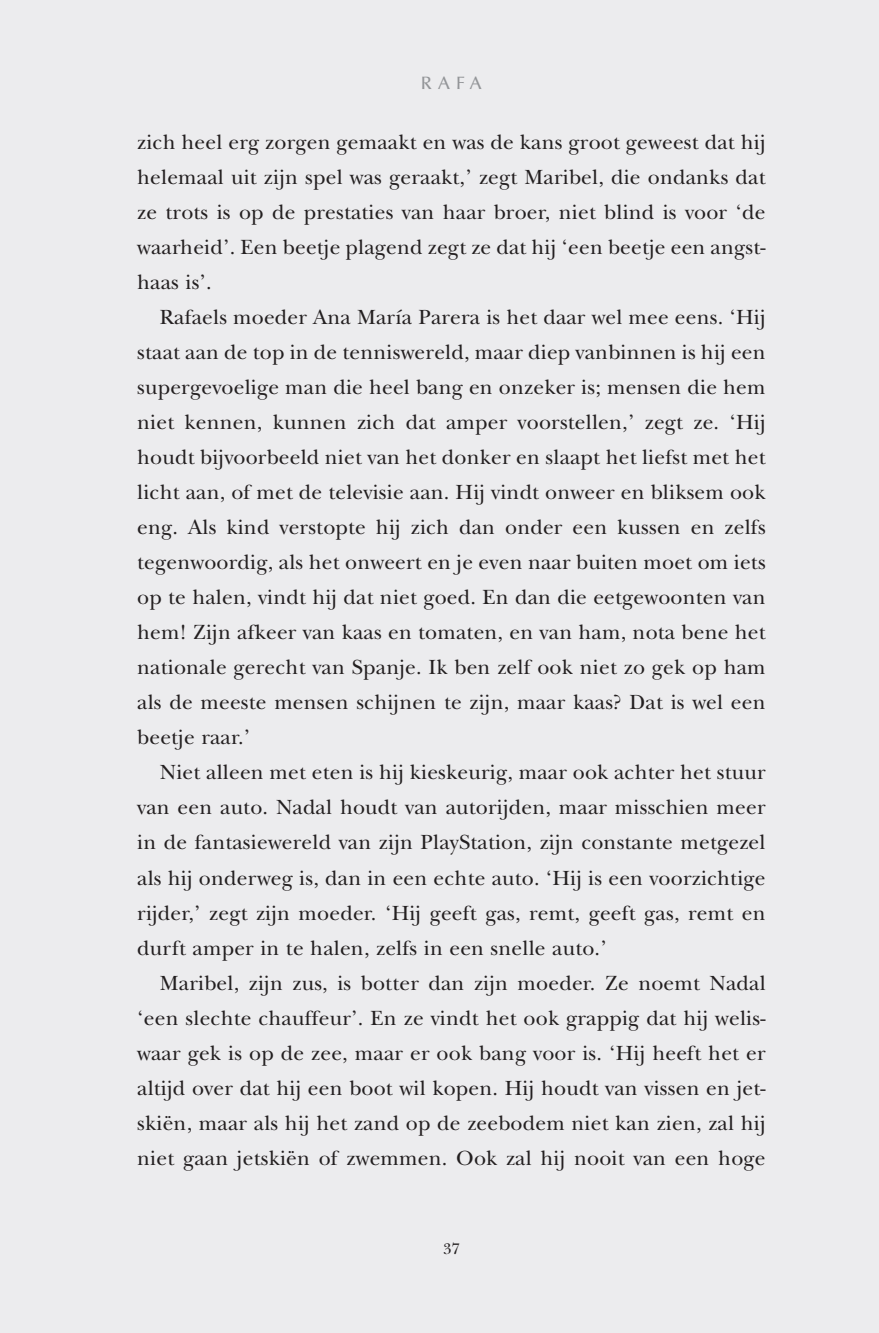
<style>
.page{position:relative;width:879px;height:1333px;background:#fff}
.page>*{position:absolute;margin:0;border:0;box-sizing:border-box;transform-origin:0 0}
.t1{font:21.4px/35px "New Baskerville";letter-spacing:.01em;color:#231f20;text-align:justify}
.t2{font:500 18px "Optima";color:#939598}
.t3{font:16px "New Baskerville";color:#231f20}
</style>
<div class="page">
<div style="left:0;top:0;width:879px;height:1332px;background:#ececee"></div>
<p class="t2" style="left:421px;top:73px;width:62px">RAFA</p>
<p class="t1" style="left:137px;top:124px;width:630px">zich heel erg zorgen gemaakt en was de kans groot geweest dat hij helemaal uit zijn spel was geraakt,’ zegt Maribel, die ondanks dat ze trots is op de prestaties van haar broer, niet blind is voor ‘de waarheid’. Een beetje plagend zegt ze dat hij ‘een beetje een angst&shy;haas is’.</p>
<p class="t1" style="left:137px;top:300px;width:630px;text-indent:23px">Rafaels moeder Ana María Parera is het daar wel mee eens. ‘Hij staat aan de top in de tenniswereld, maar diep vanbinnen is hij een supergevoelige man die heel bang en onzeker is; mensen die hem niet kennen, kunnen zich dat amper voorstellen,’ zegt ze. ‘Hij houdt bijvoorbeeld niet van het donker en slaapt het liefst met het licht aan, of met de televisie aan. Hij vindt onweer en bliksem ook eng. Als kind verstopte hij zich dan onder een kussen en zelfs tegenwoordig, als het onweert en je even naar buiten moet om iets op te halen, vindt hij dat niet goed. En dan die eetgewoonten van hem! Zijn afkeer van kaas en tomaten, en van ham, nota bene het nationale gerecht van Spanje. Ik ben zelf ook niet zo gek op ham als de meeste mensen schijnen te zijn, maar kaas? Dat is wel een beetje raar.’</p>
<p class="t1" style="left:137px;top:755px;width:630px;text-indent:23px">Niet alleen met eten is hij kieskeurig, maar ook achter het stuur van een auto. Nadal houdt van autorijden, maar misschien meer in de fantasiewereld van zijn PlayStation, zijn constante metgezel als hij onderweg is, dan in een echte auto. ‘Hij is een voorzichtige rijder,’ zegt zijn moeder. ‘Hij geeft gas, remt, geeft gas, remt en durft amper in te halen, zelfs in een snelle auto.’</p>
<p class="t1" style="left:137px;top:965px;width:630px;text-indent:23px">Maribel, zijn zus, is botter dan zijn moeder. Ze noemt Nadal ‘een slechte chauffeur’. En ze vindt het ook grappig dat hij welis&shy;waar gek is op de zee, maar er ook bang voor is. ‘Hij heeft het er altijd over dat hij een boot wil kopen. Hij houdt van vissen en jet&shy;skiën, maar als hij het zand op de zeebodem niet kan zien, zal hij niet gaan jetskiën of zwemmen. Ook zal hij nooit van een hoge</p>
<p class="t3" style="left:443px;top:1239px;width:18px">37</p>
</div>
